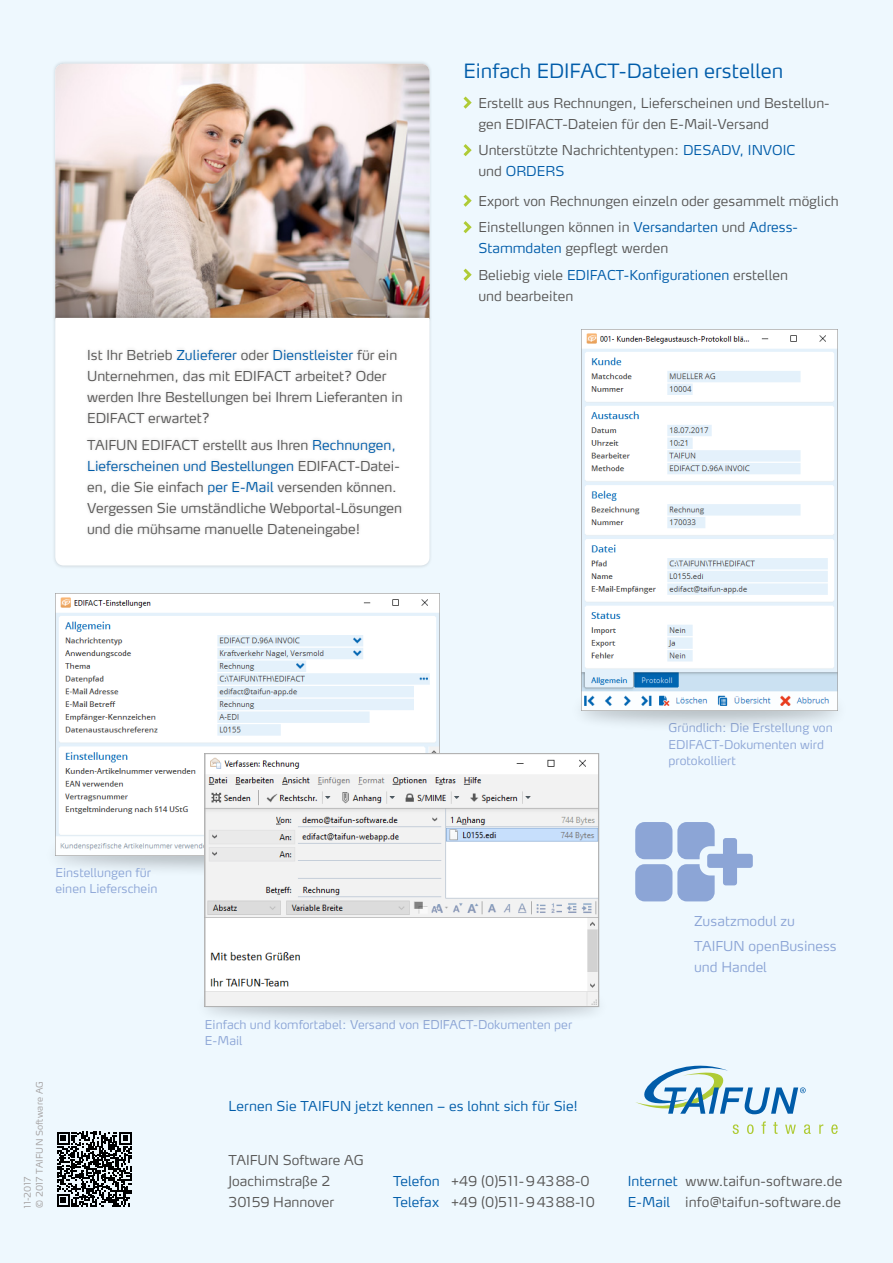
<style>
.page{position:relative;width:893px;height:1263px;background:#eef8fe}
.page>*{position:absolute;margin:0;border:0;box-sizing:border-box;transform-origin:0 0}
.t1{font:300 19.5px "Max Pro";color:#005ca9}
.t2{font:300 13.5px/21px "Max Pro";color:#585756}
.t3{font:300 13.5px "Max Pro";letter-spacing:.005em;color:#005ca9}
.t4{font:300 13.5px/24.5px "Max Pro";color:#8ca5d6}
.t5{font:300 12px/16.5px "Max Pro";color:#8ca5d6}
.t6{font:300 9px/12px "Max Pro";letter-spacing:.02em;color:#a3a0a0}
.s1{color:#005ca9}
</style>
<div class="page">
<svg style="left:57px;top:1131px;width:75px;height:76px"></svg>
<svg style="left:636px;top:1066px;width:175px;height:68px"></svg>
<svg style="left:819px;top:1124px;width:4px;height:10px"></svg>
<svg style="left:831px;top:1124px;width:7px;height:10px"></svg>
<div style="left:52px;top:61px;width:381px;height:261px;background:#000;opacity:.15"></div>
<img style="left:55px;top:64px;width:374px;height:251px">
<div style="left:52px;top:315px;width:381px;height:254px;background:#000;opacity:.15"></div>
<div style="left:55px;top:318px;width:374px;height:247px;background:#fff"></div>
<svg style="left:463px;top:97px;width:9px;height:12px"></svg>
<svg style="left:463px;top:144px;width:9px;height:12px"></svg>
<svg style="left:463px;top:195px;width:9px;height:12px"></svg>
<svg style="left:463px;top:221px;width:9px;height:12px"></svg>
<svg style="left:463px;top:269px;width:9px;height:12px"></svg>
<div style="left:635px;top:822px;width:37px;height:37px;background:#8ca5d6;border-radius:9px"></div>
<div style="left:635px;top:864px;width:37px;height:37px;background:#8ca5d6;border-radius:9px"></div>
<svg style="left:677px;top:822px;width:76px;height:79px"></svg>
<div style="left:84px;top:346px;width:321px;height:194px;background:#000;opacity:.15"></div>
<div style="left:569px;top:687px;width:281px;height:46px;background:#000;opacity:.25"></div>
<img style="left:581px;top:330px;width:257px;height:381px">
<div style="left:43px;top:831px;width:409px;height:47px;background:#000;opacity:.25"></div>
<img style="left:56px;top:594px;width:384px;height:261px">
<div style="left:194px;top:985px;width:417px;height:42px;background:#000;opacity:.25"></div>
<img style="left:207px;top:756px;width:390px;height:249px">
<div style="left:205px;top:754px;width:394px;height:253px;border:1px solid #b2b2b2"></div>
<p class="t2" style="left:87px;top:343px;width:317px">Ist Ihr Betrieb <span class="s1">Zulieferer</span> oder <span class="s1">Dienstleister</span> für ein Unternehmen, das mit EDIFACT arbeitet? Oder werden Ihre Bestellungen bei Ihrem Lieferanten in EDIFACT erwartet?</p>
<p class="t2" style="left:87px;top:433px;width:316px">TAIFUN EDIFACT erstellt aus Ihren <span class="s1">Rechnungen, Lieferscheinen und Bestellungen</span> EDIFACT-Datei&shy;en, die Sie einfach <span class="s1">per E-Mail</span> versenden können.<br>Vergessen Sie umständliche Webportal-Lösungen und die mühsame manuelle Dateneingabe!</p>
<h1 class="t1" style="left:463px;top:56px;width:321px">Einfach EDIFACT-Dateien erstellen</h1>
<p class="t2" style="left:478px;top:91px;width:353px">Erstellt aus Rechnungen, Lieferscheinen und Bestellun&shy;gen EDIFACT-Dateien für den E-Mail-Versand</p>
<p class="t2" style="left:478px;top:139px;width:318px">Unterstützte Nachrichtentypen: <span class="s1">DESADV, INVOIC </span>und <span class="s1">ORDERS</span></p>
<p class="t2" style="left:478px;top:186px;width:362px;line-height:26.5px">Export von Rechnungen einzeln oder gesammelt möglich<br>Einstellungen können in <span class="s1">Versandarten</span> und <span class="s1">Adress-</span></p>
<p class="t2" style="left:478px;top:234px;width:311px;line-height:26.5px"><span class="s1">Stammdaten</span> gepflegt werden<br>Beliebig viele <span class="s1">EDIFACT-Konfigurationen</span> erstellen</p>
<p class="t2" style="left:478px;top:284px;width:96px">und bearbeiten</p>
<p class="t5" style="left:55px;top:863px;width:104px">Einstellungen für einen Lieferschein</p>
<p class="t6" style="left:21px;top:1208px;width:128px;rotate:-90deg">11-2017<br>© 2017 TAIFUN Software AG</p>
<p class="t5" style="left:669px;top:718px;width:166px">Gründlich: Die Erstellung von<br>EDIFACT-Dokumenten wird protokolliert</p>
<p class="t5" style="left:205px;top:1015px;width:369px">Einfach und komfortabel: Versand von EDIFACT-Dokumenten per<br>E-Mail</p>
<p class="t3" style="left:228px;top:1096px;width:351px">Lernen Sie TAIFUN jetzt kennen – es lohnt sich für Sie!</p>
<p class="t2" style="left:228px;top:1148px;width:137px">TAIFUN Software AG<br>Joachimstraße 2<br>30159 Hannover</p>
<p class="t2" style="left:393px;top:1169px;width:203px"><span class="s1">Telefon</span> +49 (0)511-94388-0<br><span class="s1">Telefax</span> +49 (0)511-94388-10</p>
<p class="t4" style="left:694px;top:908px;width:144px">Zusatzmodul zu<br>TAIFUN openBusiness</p>
<p class="t4" style="left:694px;top:954px;width:74px">und Handel</p>
<p class="t2" style="left:628px;top:1169px;width:216px"><span class="s1">Internet</span> www.taifun-software.de<br><span class="s1">E-Mail</span> info@taifun-software.de</p>
</div>
